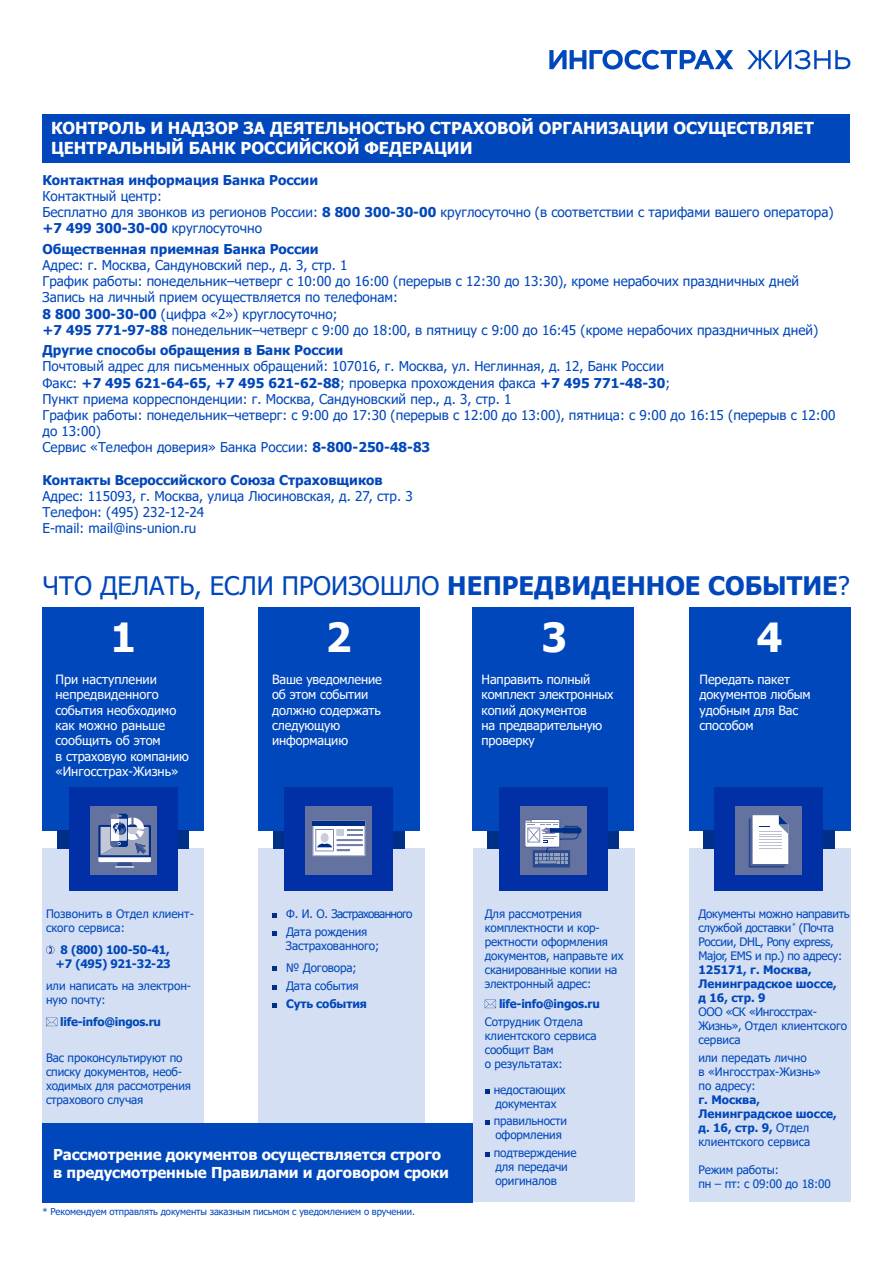
<style>
.page{position:relative;width:893px;height:1263px;background:#fff}
.page>*{position:absolute;margin:0;border:0;box-sizing:border-box;transform-origin:0 0}
.t1{font:700 40.05px "Tahoma";color:#fff}
.t2{font:25.5px "Tahoma";color:#0047bb}
.t3{font:700 16.5px/19.8px "Tahoma";color:#fff}
.t4{font:700 15px/18px "Tahoma";letter-spacing:-.01em;color:#fff}
.t5{font:13.5px/16.2px "Tahoma";color:#0047bb}
.t6{font:700 13.5px "Tahoma";color:#0047bb}
.t7{font:12.75px/15.3px "Tahoma";letter-spacing:-.01em;color:#fff}
.t8{font:11.7px/14.1px "Tahoma";letter-spacing:-.01em;color:#0047bb}
.t9{font:700 11.7px/14.1px "Tahoma";color:#0047bb}
.t10{font:700 11.7px/14.1px "Tahoma";letter-spacing:-.02em;color:#0047bb;text-align:center}
.t11{font:11.7px/18px "Tahoma";letter-spacing:-.06em;color:#0047bb}
.t12{font:9.45px "Tahoma";letter-spacing:-.01em;color:#0047bb}
.s1{font-weight:700}
.s2{font-weight:400}
</style>
<div class="page">
<div style="left:273px;top:830px;width:132px;height:18px;background:#002f87"></div>
<div style="left:488px;top:830px;width:131px;height:18px;background:#002f87"></div>
<div style="left:43px;top:607px;width:161px;height:224px;background:#0047bb"></div>
<div style="left:258px;top:607px;width:162px;height:224px;background:#0047bb"></div>
<div style="left:473px;top:607px;width:161px;height:224px;background:#0047bb"></div>
<div style="left:689px;top:607px;width:161px;height:224px;background:#0047bb"></div>
<div style="left:43px;top:848px;width:161px;height:350px;background:#d4dff3"></div>
<div style="left:258px;top:848px;width:166px;height:350px;background:#d4dff3"></div>
<div style="left:473px;top:848px;width:162px;height:354px;background:#d4dff3"></div>
<div style="left:689px;top:848px;width:161px;height:354px;background:#d4dff3"></div>
<div style="left:285px;top:787px;width:108px;height:104px;background:#002fa6"></div>
<div style="left:499px;top:787px;width:108px;height:104px;background:#002fa6"></div>
<div style="left:520px;top:806px;width:66px;height:69px;background:#6472a0"></div>
<div style="left:306px;top:806px;width:66px;height:69px;background:#6472a0"></div>
<svg style="left:46px;top:946px;width:8px;height:8px"></svg>
<svg style="left:46px;top:1018px;width:11px;height:8px"></svg>
<svg style="left:485px;top:1000px;width:11px;height:8px"></svg>
<div style="left:57px;top:830px;width:132px;height:18px;background:#002f87"></div>
<div style="left:69px;top:787px;width:108px;height:104px;background:#002fa6"></div>
<div style="left:90px;top:806px;width:66px;height:69px;background:#6472a0"></div>
<svg style="left:98px;top:814px;width:53px;height:53px"></svg>
<svg style="left:313px;top:825px;width:52px;height:31px"></svg>
<div style="left:337px;top:829px;width:6px;height:7px;background:#c7cbd8"></div>
<hr style="left:313px;top:821px;width:52px;height:4px;background:#002f87">
<div style="left:703px;top:830px;width:131px;height:18px;background:#002f87"></div>
<div style="left:714px;top:787px;width:109px;height:104px;background:#002fa6"></div>
<div style="left:735px;top:806px;width:67px;height:69px;background:#6472a0"></div>
<svg style="left:749px;top:815px;width:39px;height:52px"></svg>
<svg style="left:525px;top:820px;width:56px;height:47px"></svg>
<div style="left:43px;top:1123px;width:430px;height:79px;background:#0047bb"></div>
<svg style="left:273px;top:913px;width:4px;height:4px"></svg>
<svg style="left:273px;top:931px;width:4px;height:4px"></svg>
<svg style="left:273px;top:967px;width:4px;height:4px"></svg>
<svg style="left:485px;top:1089px;width:4px;height:4px"></svg>
<svg style="left:485px;top:1120px;width:4px;height:4px"></svg>
<svg style="left:485px;top:1152px;width:4px;height:4px"></svg>
<svg style="left:273px;top:985px;width:4px;height:4px"></svg>
<svg style="left:273px;top:1003px;width:4px;height:4px"></svg>
<svg style="left:747px;top:50px;width:103px;height:19px"></svg>
<svg style="left:549px;top:50px;width:184px;height:20px"></svg>
<div style="left:43px;top:114px;width:807px;height:49px;background:#0047bb"></div>
<p class="t3" style="left:51px;top:119px;width:764px">КОНТРОЛЬ И НАДЗОР ЗА ДЕЯТЕЛЬНОСТЬЮ СТРАХОВОЙ ОРГАНИЗАЦИИ ОСУЩЕСТВЛЯЕТ<br>ЦЕНТРАЛЬНЫЙ БАНК РОССИЙСКОЙ ФЕДЕРАЦИИ</p>
<p class="t6" style="left:43px;top:170px;width:277px">Контактная информация Банка России</p>
<p class="t5" style="left:43px;top:189px;width:793px">Контактный центр:<br>Бесплатно для звонков из регионов России: <span class="s1">8 800 300-30-00</span> круглосуточно (в соответствии с тарифами вашего оператора) <span class="s1">+7 499 300-30-00</span> круглосуточно</p>
<p class="t6" style="left:43px;top:239px;width:278px">Общественная приемная Банка России</p>
<p class="t5" style="left:43px;top:258px;width:777px">Адрес: г. Москва, Сандуновский пер., д. 3, стр. 1<br>График работы: понедельник–четверг с 10:00 до 16:00 (перерыв с 12:30 до 13:30), кроме нерабочих праздничных дней Запись на личный прием осуществляется по телефонам:<br><span class="s1">8 800 300-30-00</span> (цифра «2») круглосуточно;<br><span class="s1">+7 495 771-97-88</span> понедельник–четверг с 9:00 до 18:00, в пятницу с 9:00 до 16:45 (кроме нерабочих праздничных дней)</p>
<p class="t6" style="left:43px;top:341px;width:302px">Другие способы обращения в Банк России</p>
<p class="t5" style="left:42px;top:359px;width:794px">Почтовый адрес для письменных обращений: 107016, г. Москва, ул. Неглинная, д. 12, Банк России<br>Факс: <span class="s1">+7 495 621-64-65, +7 495 621-62-88</span>; проверка прохождения факса <span class="s1">+7 495 771-48-30</span>;<br>Пункт приема корреспонденции: г. Москва, Сандуновский пер., д. 3, стр. 1<br>График работы: понедельник–четверг: с 9:00 до 17:30 (перерыв с 12:00 до 13:00), пятница: с 9:00 до 16:15 (перерыв с 12:00 до 13:00)<br>Сервис «Телефон доверия» Банка России: <span class="s1">8-800-250-48-83</span></p>
<p class="t6" style="left:42px;top:470px;width:342px">Контакты Всероссийского Союза Страховщиков</p>
<p class="t5" style="left:42px;top:489px;width:372px">Адрес: 115093, г. Москва, улица Люсиновская, д. 27, стр. 3<br>Телефон: (495) 232-12-24<br>Е-mail: mail@ins-union.ru</p>
<h2 class="t2" style="left:43px;top:568px;width:808px">ЧТО ДЕЛАТЬ, ЕСЛИ ПРОИЗОШЛО <span class="s1">НЕПРЕДВИДЕННОЕ СОБЫТИЕ</span>?</h2>
<h1 class="t1" style="left:111px;top:610px;width:27px">1</h1>
<h1 class="t1" style="left:326px;top:610px;width:27px">2</h1>
<h1 class="t1" style="left:541px;top:610px;width:27px">3</h1>
<h1 class="t1" style="left:757px;top:610px;width:27px">4</h1>
<p class="t7" style="left:55px;top:672px;width:135px">При наступлении непредвиденного события необходимо как можно раньше сообщить об этом<br>в страховую компанию «Ингосстрах-Жизнь»</p>
<p class="t7" style="left:272px;top:672px;width:111px">Ваше уведомление об этом событии должно содержать следующую информацию</p>
<p class="t7" style="left:482px;top:672px;width:133px">Направить полный комплект электронных копий документов<br>на предварительную проверку</p>
<p class="t8" style="left:46px;top:907px;width:149px">Позвонить в Отдел клиент&shy;ского сервиса:</p>
<p class="t10" style="left:56px;top:943px;width:117px">8 (800) 100-50-41, +7 (495) 921-32-23</p>
<p class="t8" style="left:46px;top:979px;width:147px">или написать на электрон&shy;ную почту:</p>
<p class="t10" style="left:60px;top:1015px;width:102px">life-info@ingos.ru</p>
<p class="t8" style="left:46px;top:1051px;width:147px">Вас проконсультируют по списку документов, необ&shy;ходимых для рассмотрения страхового случая</p>
<p class="t11" style="left:286px;top:905px;width:128px">Ф. И. О. Застрахованного<br>Дата рождения</p>
<p class="t8" style="left:286px;top:935px;width:95px;line-height:21.9px">Застрахованного; № Договора;</p>
<p class="t8" style="left:286px;top:979px;width:74px">Дата события</p>
<p class="t9" style="left:286px;top:997px;width:82px">Суть события</p>
<p class="t4" style="left:53px;top:1146px;width:397px">Рассмотрение документов осуществляется строго в предусмотренные Правилами и договором сроки</p>
<p class="t12" style="left:43px;top:1205px;width:374px">* Рекомендуем отправлять документы заказным письмом с уведомлением о вручении.</p>
<p class="t8" style="left:485px;top:907px;width:140px">Для рассмотрения комплектности и кор&shy;ректности оформления документов, направьте их сканированные копии на электронный адрес:</p>
<p class="t10" style="left:499px;top:997px;width:102px">life-info@ingos.ru</p>
<p class="t8" style="left:485px;top:1015px;width:113px">Сотрудник Отдела клиентского сервиса сообщит Вам<br>о результатах:</p>
<p class="t8" style="left:494px;top:1084px;width:73px">недостающих документах</p>
<p class="t8" style="left:494px;top:1115px;width:75px">правильности оформления</p>
<p class="t8" style="left:494px;top:1146px;width:84px">подтверждение для передачи оригиналов</p>
<p class="t7" style="left:699px;top:672px;width:113px">Передать пакет документов любым удобным для Вас способом</p>
<p class="t8" style="left:698px;top:907px;width:153px">Документы можно направить службой доставки<sup>*</sup> (Почта<br>России, DHL, Pony express,<br>Major, EMS и пр.) по адресу:</p>
<p class="t9" style="left:698px;top:963px;width:140px">125171, г. Москва,<br>Ленинградское шоссе, д 16, стр. 9</p>
<p class="t8" style="left:698px;top:1006px;width:150px">ООО «СК «Ингосстрах-<br>Жизнь», Отдел клиентского сервиса</p>
<p class="t8" style="left:698px;top:1051px;width:124px">или передать лично<br>в «Ингосстрах-Жизнь» по адресу:</p>
<p class="t9" style="left:698px;top:1093px;width:140px">г. Москва,<br>Ленинградское шоссе, д. 16, стр. 9, <span class="s2">Отдел клиентского сервиса</span></p>
<p class="t8" style="left:698px;top:1164px;width:134px">Режим работы:<br>пн – пт: с 09:00 до 18:00</p>
</div>
